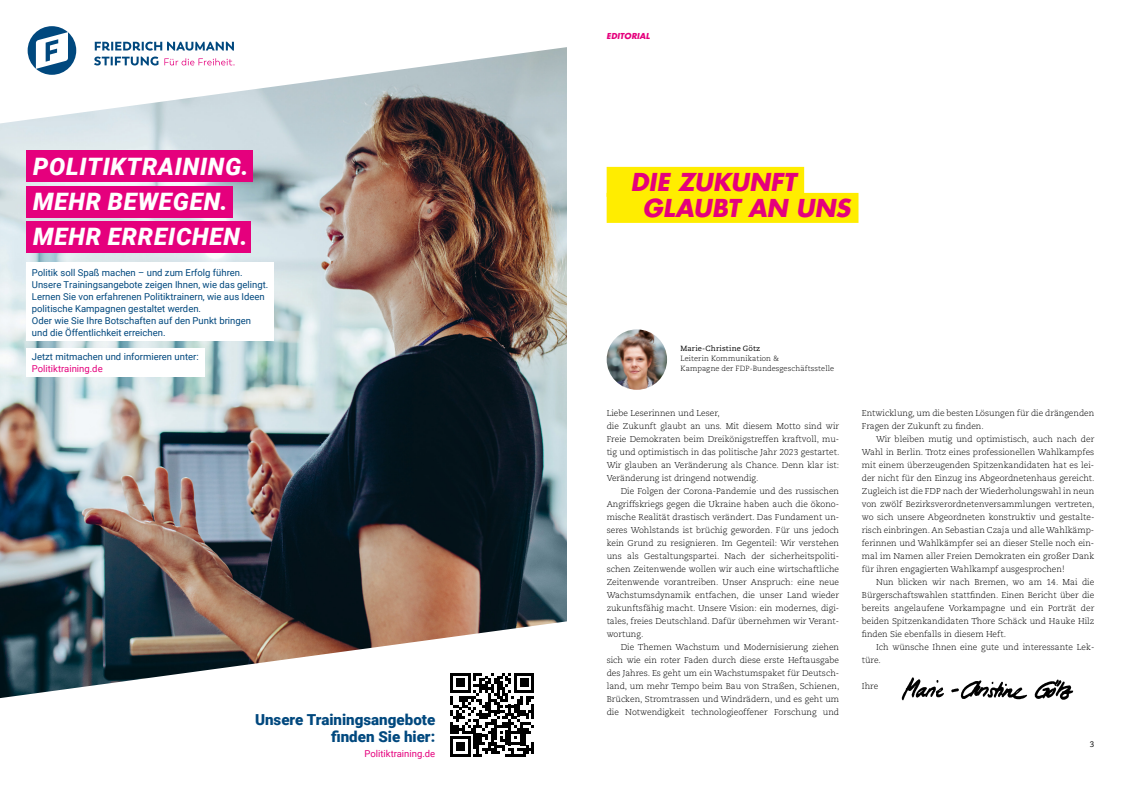
<style>
.page{position:relative;width:1134px;height:794px;background:#fff}
.page>*{position:absolute;margin:0;border:0;box-sizing:border-box;transform-origin:0 0}
.t1{font:italic 900 24px/35px "Roboto";letter-spacing:.035em;color:#fff}
.t2{font:italic 700 24px/26px "Futura LT Pro";letter-spacing:-.005em;color:#e5007d}
.t3{font:900 15.1px/17px "Roboto";color:#00487e;text-align:right}
.t4{font:9.5px/12px "Roboto";color:#00487e}
.t5{font:9.5px "Roboto";color:#e5007d}
.t6{font:300 8.5px/13px "Caecilia LT Std";color:#000;text-align:justify}
.t7{font:italic 700 8px "Futura LT Pro";letter-spacing:.005em;color:#e5007d}
.t8{font:8px "Caecilia LT Std";color:#000}
.t9{font:300 7.5px/10px "Caecilia LT Std";letter-spacing:.01em;color:#000}
.t10{font:7.5px "Caecilia LT Std";letter-spacing:.025em;color:#000}
</style>
<div class="page">
<div style="left:607px;top:167px;width:197px;height:30px;background:#ffed00"></div>
<div style="left:607px;top:193px;width:251px;height:30px;background:#ffed00"></div>
<img style="left:901px;top:677px;width:173px;height:24px">
<img style="left:607px;top:329px;width:60px;height:61px;border-radius:30px">
<img style="left:0;top:47px;width:567px;height:651px">
<div style="left:26px;top:263px;width:247px;height:78px;background:#fff"></div>
<div style="left:26px;top:348px;width:179px;height:29px;background:#fff"></div>
<div style="left:26px;top:151px;width:227px;height:31px;background:#e5007d"></div>
<div style="left:26px;top:186px;width:207px;height:31px;background:#e5007d"></div>
<div style="left:26px;top:222px;width:225px;height:31px;background:#e5007d"></div>
<svg style="left:28px;top:26px;width:48px;height:49px"></svg>
<svg style="left:164px;top:58px;width:70px;height:7px"></svg>
<svg style="left:94px;top:57px;width:64px;height:8px"></svg>
<svg style="left:95px;top:42px;width:139px;height:9px"></svg>
<svg style="left:450px;top:672px;width:84px;height:85px"></svg>
<h1 class="t1" style="left:33px;top:148px;width:217px">POLITIKTRAINING.<br>MEHR BEWEGEN.<br>MEHR ERREICHEN.</h1>
<p class="t4" style="left:32px;top:266px;width:238px">Politik soll Spaß machen – und zum Erfolg führen.<br>Unsere Trainingsangebote zeigen Ihnen, wie das gelingt.<br>Lernen Sie von erfahrenen Politiktrainern, wie aus Ideen politische Kampagnen gestaltet werden.<br>Oder wie Sie Ihre Botschaften auf den Punkt bringen und die Öffentlichkeit erreichen.</p>
<p class="t4" style="left:32px;top:350px;width:168px">Jetzt mitmachen und informieren unter:</p>
<p class="t5" style="left:32px;top:361px;width:72px">Politiktraining.de</p>
<h2 class="t3" style="left:255px;top:710px;width:182px">Unsere Trainingsangebote finden Sie hier:</h2>
<p class="t5" style="left:364px;top:746px;width:72px">Politiktraining.de</p>
<p class="t7" style="left:607px;top:30px;width:45px">EDITORIAL</p>
<h1 class="t2" style="left:643px;top:168px;width:209px;text-indent:-12px">DIE ZUKUNFT<br>GLAUBT AN UNS</h1>
<p class="t10" style="left:680px;top:343px;width:81px">Marie-Christine Götz</p>
<p class="t9" style="left:680px;top:353px;width:155px">Leiterin Kommunikation &amp;<br>Kampagne der FDP-Bundesgeschäftsstelle</p>
<p class="t6" style="left:607px;top:407px;width:234px;text-align:left">Liebe Leserinnen und Leser,<br>die Zukunft glaubt an uns. Mit diesem Motto sind wir Freie Demokraten beim Dreikönigstreffen kraftvoll, mu&shy;tig und optimistisch in das politische Jahr 2023 gestartet.<br>Wir glauben an Veränderung als Chance. Denn klar ist:<br>Veränderung ist dringend notwendig.</p>
<p class="t6" style="left:607px;top:485px;width:234px;text-indent:14px">Die Folgen der Corona-Pandemie und des russischen Angriffskriegs gegen die Ukraine haben auch die ökono&shy;mische Realität drastisch verändert. Das Fundament un&shy;seres Wohlstands ist brüchig geworden. Für uns jedoch kein Grund zu resignieren. Im Gegenteil: Wir verstehen uns als Gestaltungspartei. Nach der sicherheitspoliti&shy;schen Zeitenwende wollen wir auch eine wirtschaftliche Zeitenwende vorantreiben. Unser Anspruch: eine neue Wachstumsdynamik entfachen, die unser Land wieder zukunftsfähig macht. Unsere Vision: ein modernes, digi&shy;tales, freies Deutschland. Dafür übernehmen wir Verant&shy;wortung.</p>
<p class="t6" style="left:607px;top:641px;width:234px;text-indent:14px">Die Themen Wachstum und Modernisierung ziehen sich wie ein roter Faden durch diese erste Heftausgabe des Jahres. Es geht um ein Wachstumspaket für Deutsch&shy;land, um mehr Tempo beim Bau von Straßen, Schienen, Brücken, Stromtrassen und Windrädern, und es geht um die Notwendigkeit technologieoffener Forschung und</p>
<p class="t6" style="left:862px;top:407px;width:234px">Entwicklung, um die besten Lösungen für die drängenden<br>Fragen der Zukunft zu finden.</p>
<p class="t6" style="left:862px;top:433px;width:234px;text-indent:14px">Wir bleiben mutig und optimistisch, auch nach der Wahl in Berlin. Trotz eines professionellen Wahlkampfes mit einem überzeugenden Spitzenkandidaten hat es lei&shy;der nicht für den Einzug ins Abgeordnetenhaus gereicht.<br>Zugleich ist die FDP nach der Wiederholungswahl in neun von zwölf Bezirksverordnetenversammlungen vertreten, wo sich unsere Abgeordneten konstruktiv und gestalte&shy;risch einbringen. An Sebastian Czaja und alle Wahlkämp&shy;ferinnen und Wahlkämpfer sei an dieser Stelle noch ein&shy;mal im Namen aller Freien Demokraten ein großer Dank für ihren engagierten Wahlkampf ausgesprochen!</p>
<p class="t6" style="left:862px;top:576px;width:234px;text-indent:14px">Nun blicken wir nach Bremen, wo am 14. Mai die Bürgerschaftswahlen stattfinden. Einen Bericht über die bereits angelaufene Vorkampagne und ein Porträt der beiden Spitzenkandidaten Thore Schäck und Hauke Hilz finden Sie ebenfalls in diesem Heft.</p>
<p class="t6" style="left:862px;top:641px;width:234px;text-indent:14px">Ich wünsche Ihnen eine gute und interessante Lek&shy;türe.</p>
<p class="t6" style="left:862px;top:680px;width:18px">Ihre</p>
<p class="t8" style="left:1090px;top:740px;width:6px">3</p>
</div>
